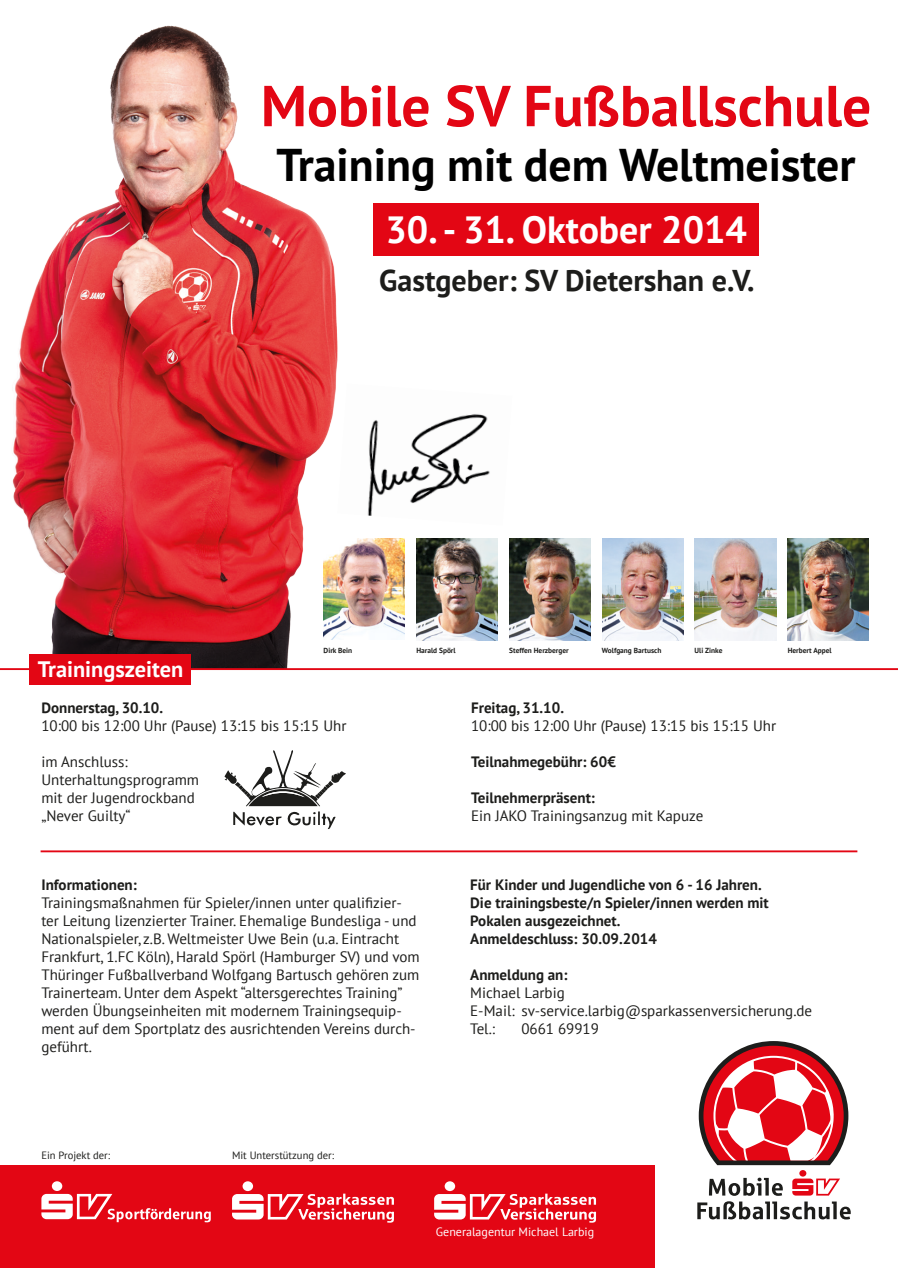
<style>
.page{position:relative;width:898px;height:1268px;background:#fff}
.page>*{position:absolute;margin:0;border:0;box-sizing:border-box;transform-origin:0 0}
.t1{font:700 57.6px "PT Sans";color:#e30614}
.t2{font:700 45.75px "PT Sans";color:#000}
.t3{font:700 37.8px "PT Sans";color:#fff}
.t4{font:700 30px "PT Sans";color:#1d1d1b}
.t5{font:700 22.27px "PT Sans";color:#fff}
.t6{font:15px/18px "PT Sans";color:#1d1d1b}
.t7{font:700 15px/18px "PT Sans";color:#1d1d1b}
.t8{font:12px "PT Sans";color:#fff}
.t9{font:10.57px "PT Sans";color:#1d1d1b}
.t10{font:700 7.35px "PT Sans";color:#1d1d1b}
</style>
<div class="page">
<img style="left:12px;top:25px;width:450px;height:643px">
<div style="left:0;top:1165px;width:654px;height:102px;background:#e30614"></div>
<img style="left:337px;top:383px;width:153px;height:142px">
<div style="left:373px;top:203px;width:385px;height:52px;background:#e30614"></div>
<svg style="left:697px;top:1041px;width:153px;height:178px"></svg>
<hr style="left:0;top:668px;width:897px;height:2px;background:#e30614">
<hr style="left:41px;top:850px;width:816px;height:2px;background:#e30614">
<div style="left:29px;top:653px;width:162px;height:31px;background:#e30614"></div>
<img style="left:509px;top:538px;width:81px;height:102px">
<img style="left:416px;top:538px;width:81px;height:102px">
<img style="left:602px;top:538px;width:81px;height:102px">
<img style="left:694px;top:538px;width:81px;height:102px">
<img style="left:787px;top:538px;width:81px;height:102px">
<img style="left:323px;top:538px;width:81px;height:102px">
<svg style="left:232px;top:1181px;width:162px;height:41px"></svg>
<svg style="left:41px;top:1181px;width:170px;height:40px"></svg>
<svg style="left:434px;top:1181px;width:161px;height:41px"></svg>
<svg style="left:224px;top:750px;width:122px;height:79px"></svg>
<h1 class="t1" style="left:261px;top:68px;width:611px">Mobile SV Fußballschule</h1>
<h2 class="t2" style="left:276px;top:135px;width:580px">Training mit dem Weltmeister</h2>
<h3 class="t3" style="left:385px;top:204px;width:363px">30. - 31. Oktober 2014</h3>
<h3 class="t4" style="left:379px;top:261px;width:377px">Gastgeber: SV Dietershan e.V.</h3>
<h3 class="t5" style="left:38px;top:653px;width:147px">Trainingszeiten</h3>
<p class="t10" style="left:323px;top:645px;width:30px">Dirk Bein</p>
<p class="t10" style="left:416px;top:645px;width:41px">Harald Spörl</p>
<p class="t10" style="left:509px;top:645px;width:61px">Steffen Herzberger</p>
<p class="t10" style="left:601px;top:645px;width:61px">Wolfgang Bartusch</p>
<p class="t10" style="left:694px;top:645px;width:29px">Uli Zinke</p>
<p class="t10" style="left:787px;top:645px;width:46px">Herbert Appel</p>
<p class="t7" style="left:41px;top:698px;width:123px">Donnerstag, 30.10.</p>
<p class="t6" style="left:41px;top:716px;width:306px">10:00 bis 12:00 Uhr (Pause) 13:15 bis 15:15 Uhr</p>
<p class="t6" style="left:41px;top:752px;width:159px">im Anschluss:<br>Unterhaltungsprogramm mit der Jugendrockband „Never Guilty“</p>
<p class="t7" style="left:41px;top:875px;width:97px">Informationen:</p>
<p class="t6" style="left:41px;top:893px;width:379px">Trainingsmaßnahmen für Spieler/innen unter qualifizier&shy;ter Leitung lizenzierter Trainer. Ehemalige Bundesliga - und Nationalspieler, z.B. Weltmeister Uwe Bein (u.a. Eintracht Frankfurt, 1.FC Köln), Harald Spörl (Hamburger SV) und vom Thüringer Fußballverband Wolfgang Bartusch gehören zum Trainerteam. Unter dem Aspekt “altersgerechtes Training” werden Übungseinheiten mit modernem Trainingsequip&shy;ment auf dem Sportplatz des ausrichtenden Vereins durch&shy;geführt.</p>
<p class="t7" style="left:471px;top:698px;width:94px">Freitag, 31.10.</p>
<p class="t6" style="left:471px;top:716px;width:306px">10:00 bis 12:00 Uhr (Pause) 13:15 bis 15:15 Uhr</p>
<p class="t7" style="left:471px;top:752px;width:146px">Teilnahmegebühr: 60€</p>
<p class="t7" style="left:471px;top:788px;width:125px">Teilnehmerpräsent:</p>
<p class="t6" style="left:471px;top:806px;width:233px">Ein JAKO Trainingsanzug mit Kapuze</p>
<p class="t7" style="left:470px;top:875px;width:300px">Für Kinder und Jugendliche von 6 - 16 Jahren.<br>Die trainingsbeste/n Spieler/innen werden mit Pokalen ausgezeichnet.<br>Anmeldeschluss: 30.09.2014</p>
<p class="t7" style="left:470px;top:965px;width:99px">Anmeldung an:</p>
<p class="t6" style="left:470px;top:983px;width:343px">Michael Larbig<br>E-Mail: sv-service.larbig@sparkassenversicherung.de<br>Tel.:</p>
<p class="t6" style="left:521px;top:1019px;width:79px">0661 69919</p>
<p class="t9" style="left:41px;top:1147px;width:70px">Ein Projekt der:</p>
<p class="t9" style="left:232px;top:1147px;width:103px">Mit Unterstützung der:</p>
<p class="t8" style="left:436px;top:1223px;width:160px">Generalagentur Michael Larbig</p>
</div>
